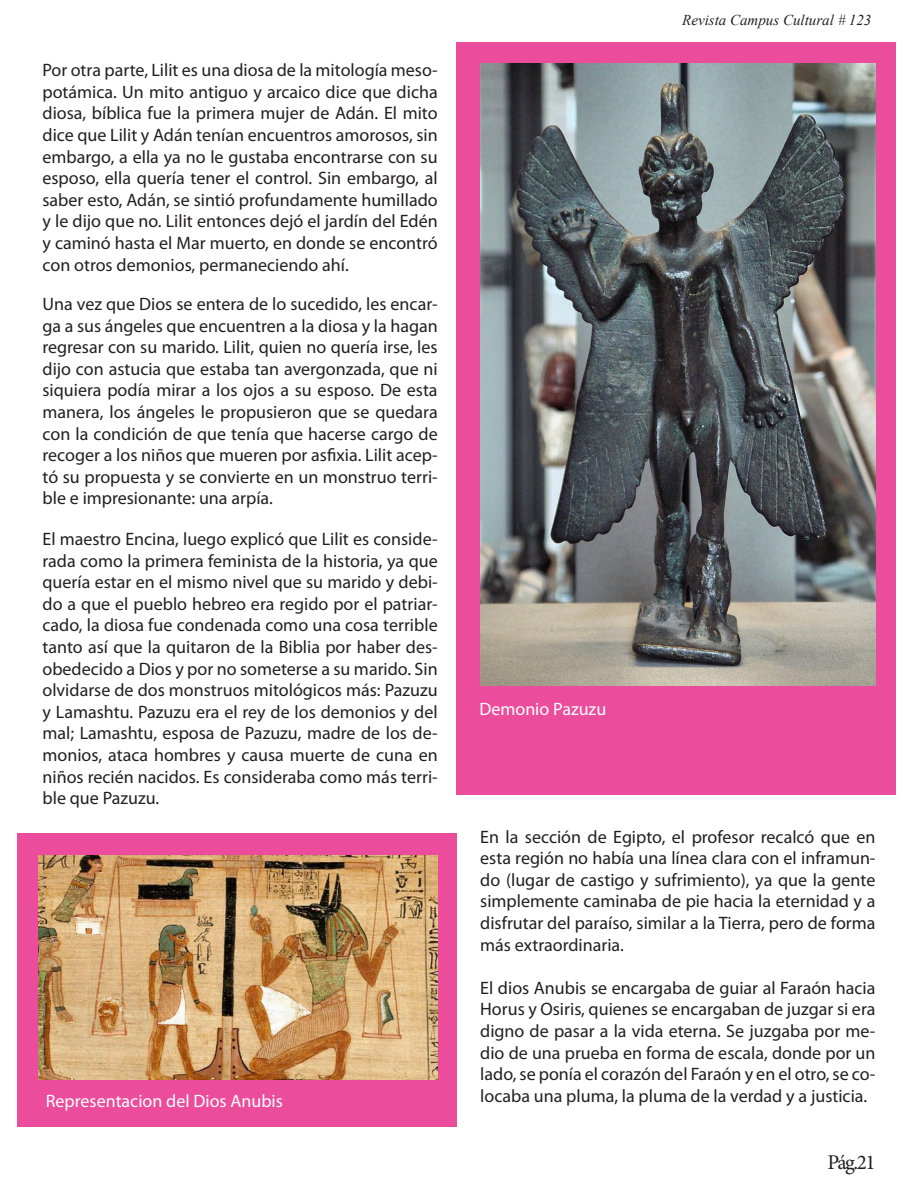
<style>
.page{position:relative;width:918px;height:1188px;background:#fff}
.page>*{position:absolute;margin:0;border:0;box-sizing:border-box;transform-origin:0 0}
.t1{font:21px "Minion Pro";color:#231f20}
.t2{font:18px/21.6px "Myriad Pro";color:#231f20;text-align:justify}
.Estilo_de_párrafo_2{font:18px "Myriad Pro";color:#fff}
.t3{font:italic 15px "Times New Roman";color:#231f20}
</style>
<div class="page">
<div style="left:17px;top:833px;width:440px;height:294px;background:#eb4c9b"></div>
<div style="left:457px;top:43px;width:439px;height:752px;background:#eb4c9b"></div>
<img style="left:480px;top:64px;width:395px;height:622px">
<img style="left:39px;top:856px;width:399px;height:224px">
<p class="t2" style="left:43px;top:59px;width:397px">Por otra parte, Lilit es una diosa de la mitología meso&shy;potámica. Un mito antiguo y arcaico dice que dicha diosa, bíblica fue la primera mujer de Adán. El mito dice que Lilit y Adán tenían encuentros amorosos, sin embargo, a ella ya no le gustaba encontrarse con su esposo, ella quería tener el control. Sin embargo, al saber esto, Adán, se sintió profundamente humillado y le dijo que no. Lilit entonces dejó el jardín del Edén y caminó hasta el Mar muerto, en donde se encontró con otros demonios, permaneciendo ahí.</p>
<p class="t2" style="left:43px;top:293px;width:397px">Una vez que Dios se entera de lo sucedido, les encar&shy;ga a sus ángeles que encuentren a la diosa y la hagan regresar con su marido. Lilit, quien no quería irse, les dijo con astucia que estaba tan avergonzada, que ni siquiera podía mirar a los ojos a su esposo. De esta manera, los ángeles le propusieron que se quedara con la condición de que tenía que hacerse cargo de recoger a los niños que mueren por asfixia. Lilit acep&shy;tó su propuesta y se convierte en un monstruo terri&shy;ble e impresionante: una arpía.</p>
<p class="t2" style="left:43px;top:528px;width:397px">El maestro Encina, luego explicó que Lilit es conside&shy;rada como la primera feminista de la historia, ya que quería estar en el mismo nivel que su marido y debi&shy;do a que el pueblo hebreo era regido por el patriar&shy;cado, la diosa fue condenada como una cosa terrible tanto así que la quitaron de la Biblia por haber des&shy;obedecido a Dios y por no someterse a su marido. Sin olvidarse de dos monstruos mitológicos más: Pazuzu y Lamashtu. Pazuzu era el rey de los demonios y del mal; Lamashtu, esposa de Pazuzu, madre de los de&shy;monios, ataca hombres y causa muerte de cuna en niños recién nacidos. Es consideraba como más terri&shy;ble que Pazuzu.</p>
<p class="Estilo_de_párrafo_2" style="left:46px;top:1090px;width:239px">Representacion del Dios Anubis</p>
<p class="t3" style="left:682px;top:9px;width:191px">Revista Campus Cultural # 123</p>
<p class="Estilo_de_párrafo_2" style="left:479px;top:698px;width:128px">Demonio Pazuzu</p>
<p class="t2" style="left:480px;top:826px;width:397px">En la sección de Egipto, el profesor recalcó que en esta región no había una línea clara con el inframun&shy;do (lugar de castigo y sufrimiento), ya que la gente simplemente caminaba de pie hacia la eternidad y a disfrutar del paraíso, similar a la Tierra, pero de forma más extraordinaria.</p>
<p class="t2" style="left:480px;top:977px;width:397px">El dios Anubis se encargaba de guiar al Faraón hacia Horus y Osiris, quienes se encargaban de juzgar si era digno de pasar a la vida eterna. Se juzgaba por me&shy;dio de una prueba en forma de escala, donde por un lado, se ponía el corazón del Faraón y en el otro, se co&shy;locaba una pluma, la pluma de la verdad y a justicia.</p>
<p class="t1" style="left:828px;top:1148px;width:49px">Pág.21</p>
</div>
